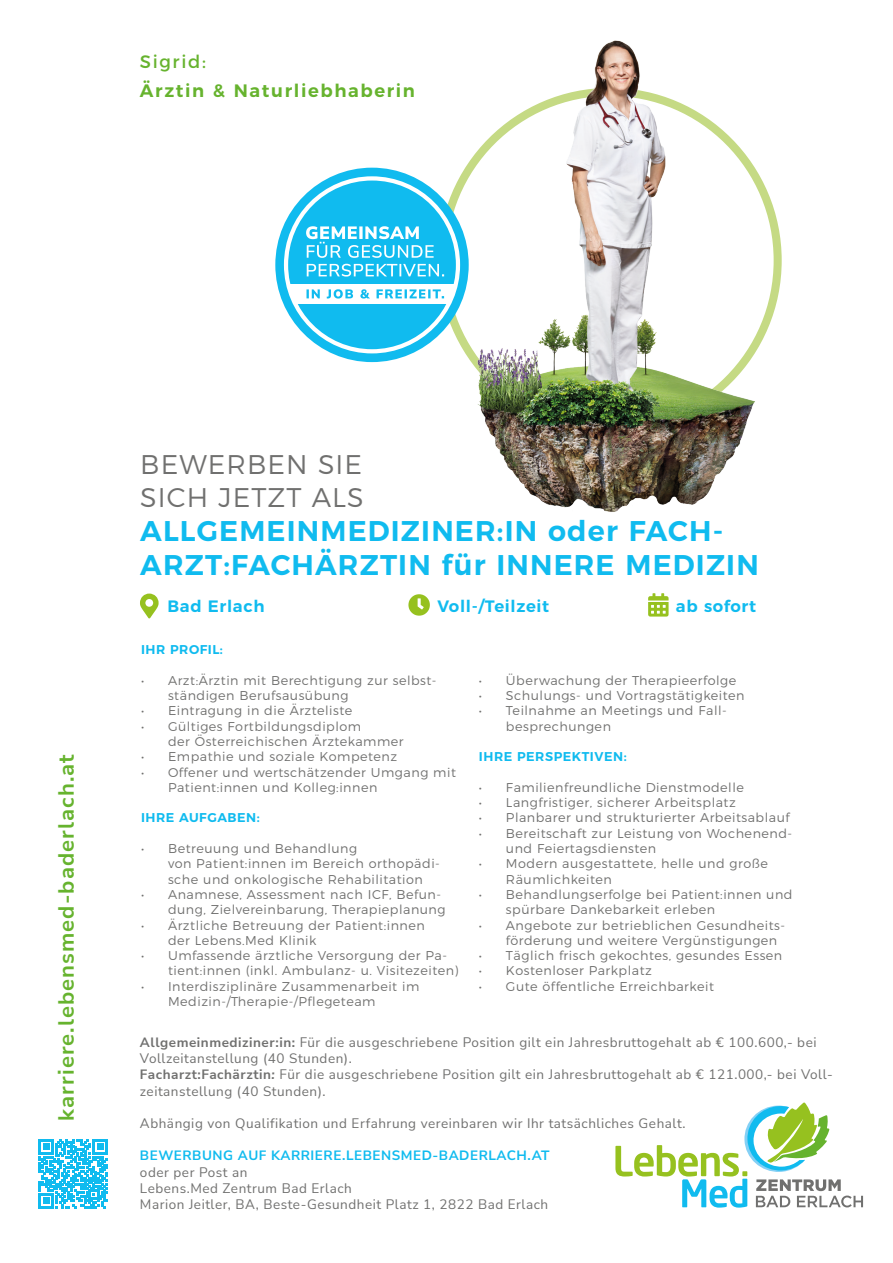
<style>
.page{position:relative;width:893px;height:1263px;background:#fff}
.page>*{position:absolute;margin:0;border:0;box-sizing:border-box;transform-origin:0 0}
.t1{font:600 28.5px/34.2px "Montserrat";letter-spacing:.04em;color:#10bbef}
.t2{font:300 27px "Montserrat";letter-spacing:.04em;color:#70706f}
.t3{font:700 22.05px "Nunito Sans";letter-spacing:.05em;color:#66b32e}
.t4{font:600 18px "Montserrat";letter-spacing:.09em;color:#66b32e}
.t5{font:18px "Montserrat";letter-spacing:.09em;color:#66b32e}
.t6{font:600 16.5px "Montserrat";letter-spacing:.04em;color:#10bbef}
.t7{font:13.5px/16.2px "Nunito Sans";letter-spacing:.04em;color:#70706f}
.t8{font:300 12.75px/15.3px "Montserrat";letter-spacing:.04em;color:#70706f}
.t9{font:600 12.75px "Montserrat";letter-spacing:.04em;color:#10bbef}
.s1{font-weight:700}
.s2{font-weight:700;font-style:italic}
.s3{font-weight:700;color:#10bbef}
</style>
<div class="page">
<svg style="left:615px;top:1102px;width:248px;height:105px"></svg>
<svg style="left:140px;top:594px;width:19px;height:24px"></svg>
<svg style="left:408px;top:594px;width:22px;height:22px"></svg>
<svg style="left:648px;top:593px;width:21px;height:23px"></svg>
<div style="left:275px;top:168px;width:194px;height:194px;background:#10bbef;border-radius:50%"></div>
<div style="left:286px;top:284px;width:171px;height:20px;background:#fff"></div>
<svg style="left:307px;top:264px;width:137px;height:13px"></svg>
<svg style="left:306px;top:226px;width:128px;height:32px"></svg>
<svg style="left:306px;top:289px;width:138px;height:10px"></svg>
<img style="left:444px;top:40px;width:338px;height:472px">
<svg style="left:39px;top:1140px;width:68px;height:68px"></svg>
<p class="t5" style="left:140px;top:47px;width:67px">Sigrid:</p>
<p class="t4" style="left:140px;top:76px;width:277px">Ärztin &amp; Naturliebhaberin</p>
<p class="t3" style="left:50px;top:1120px;width:368px;rotate:-90deg">karriere.lebensmed-baderlach.at</p>
<p class="t2" style="left:140px;top:444px;width:223px">BEWERBEN SIE</p>
<p class="t2" style="left:140px;top:476px;width:225px">SICH JETZT ALS</p>
<p class="t1" style="left:140px;top:511px;width:620px">ALLGEMEINMEDIZINER:IN oder FACH-<br>ARZT:FACHÄRZTIN für INNERE MEDIZIN</p>
<p class="t6" style="left:167px;top:593px;width:99px">Bad Erlach</p>
<p class="t6" style="left:437px;top:593px;width:113px">Voll-/Teilzeit</p>
<p class="t6" style="left:676px;top:593px;width:82px">ab sofort</p>
<p class="t9" style="left:141px;top:639px;width:83px">IHR PROFIL:</p>
<p class="t8" style="left:168px;top:671px;width:270px;text-indent:-27px">• Arzt:Ärztin mit Berechtigung zur selbst&shy;ständigen Berufsausübung</p>
<p class="t8" style="left:141px;top:702px;width:213px">• Eintragung in die Ärzteliste</p>
<p class="t8" style="left:168px;top:717px;width:237px;text-indent:-27px">• Gültiges Fortbildungsdiplom<br>der Österreichischen Ärztekammer</p>
<p class="t8" style="left:141px;top:748px;width:258px">• Empathie und soziale Kompetenz</p>
<p class="t8" style="left:168px;top:763px;width:289px;text-indent:-27px">• Offener und wertschätzender Umgang mit<br>Patient:innen und Kolleg:innen</p>
<p class="t9" style="left:141px;top:807px;width:120px">IHRE AUFGABEN:</p>
<p class="t8" style="left:168px;top:840px;width:273px;text-indent:-27px">• Betreuung und Behandlung<br>von Patient:innen im Bereich orthopädi&shy;sche und onkologische Rehabilitation</p>
<p class="t8" style="left:168px;top:886px;width:279px;text-indent:-27px">• Anamnese, Assessment nach ICF, Befun&shy;dung, Zielvereinbarung, Therapieplanung</p>
<p class="t8" style="left:168px;top:916px;width:258px;text-indent:-27px">• Ärztliche Betreuung der Patient:innen der Lebens.Med Klinik</p>
<p class="t8" style="left:168px;top:947px;width:292px;text-indent:-27px">• Umfassende ärztliche Versorgung der Pa&shy;tient:innen (inkl. Ambulanz- u. Visitezeiten)</p>
<p class="t8" style="left:168px;top:977px;width:253px;text-indent:-27px">• Interdisziplinäre Zusammenarbeit im<br>Medizin-/Therapie-/Pflegeteam</p>
<p class="t8" style="left:479px;top:671px;width:259px">• Überwachung der Therapieerfolge</p>
<p class="t8" style="left:479px;top:687px;width:267px">• Schulungs- und Vortragstätigkeiten</p>
<p class="t8" style="left:506px;top:702px;width:222px;text-indent:-27px">• Teilnahme an Meetings und Fall&shy;besprechungen</p>
<p class="t9" style="left:479px;top:746px;width:149px">IHRE PERSPEKTIVEN:</p>
<p class="t8" style="left:479px;top:778px;width:266px">• Familienfreundliche Dienstmodelle</p>
<p class="t8" style="left:479px;top:794px;width:258px">• Langfristiger, sicherer Arbeitsplatz</p>
<p class="t8" style="left:479px;top:809px;width:312px">• Planbarer und strukturierter Arbeitsablauf</p>
<p class="t8" style="left:506px;top:824px;width:288px;text-indent:-27px">• Bereitschaft zur Leistung von Wochenend&shy;und Feiertagsdiensten</p>
<p class="t8" style="left:506px;top:855px;width:264px;text-indent:-27px">• Modern ausgestattete, helle und große<br>Räumlichkeiten</p>
<p class="t8" style="left:506px;top:886px;width:288px;text-indent:-27px">• Behandlungserfolge bei Patient:innen und spürbare Dankebarkeit erleben</p>
<p class="t8" style="left:506px;top:916px;width:281px;text-indent:-27px">• Angebote zur betrieblichen Gesundheits&shy;förderung und weitere Vergünstigungen</p>
<p class="t8" style="left:479px;top:947px;width:305px">• Täglich frisch gekochtes, gesundes Essen</p>
<p class="t8" style="left:479px;top:962px;width:174px">• Kostenloser Parkplatz</p>
<p class="t8" style="left:479px;top:977px;width:237px">• Gute öffentliche Erreichbarkeit</p>
<p class="t7" style="left:140px;top:1034px;width:678px"><span class="s1">Allgemeinmediziner:in:</span> Für die ausgeschriebene Position gilt ein Jahresbruttogehalt ab € 100.600,- bei<br>Vollzeitanstellung (40 Stunden).</p>
<p class="t7" style="left:140px;top:1066px;width:694px"><span class="s1">Facharzt:Fachärztin</span><span class="s2">:</span> Für die ausgeschriebene Position gilt ein Jahresbruttogehalt ab € 121.000,- bei Voll&shy;zeitanstellung (40 Stunden).</p>
<p class="t7" style="left:140px;top:1115px;width:547px">Abhängig von Qualifikation und Erfahrung vereinbaren wir Ihr tatsächliches Gehalt.</p>
<p class="t7" style="left:140px;top:1147px;width:411px"><span class="s3">BEWERBUNG AUF KARRIERE.LEBENSMED-BADERLACH.AT </span>oder per Post an<br>Lebens.Med Zentrum Bad Erlach<br>Marion Jeitler, BA, Beste-Gesundheit Platz 1, 2822 Bad Erlach</p>
</div>
